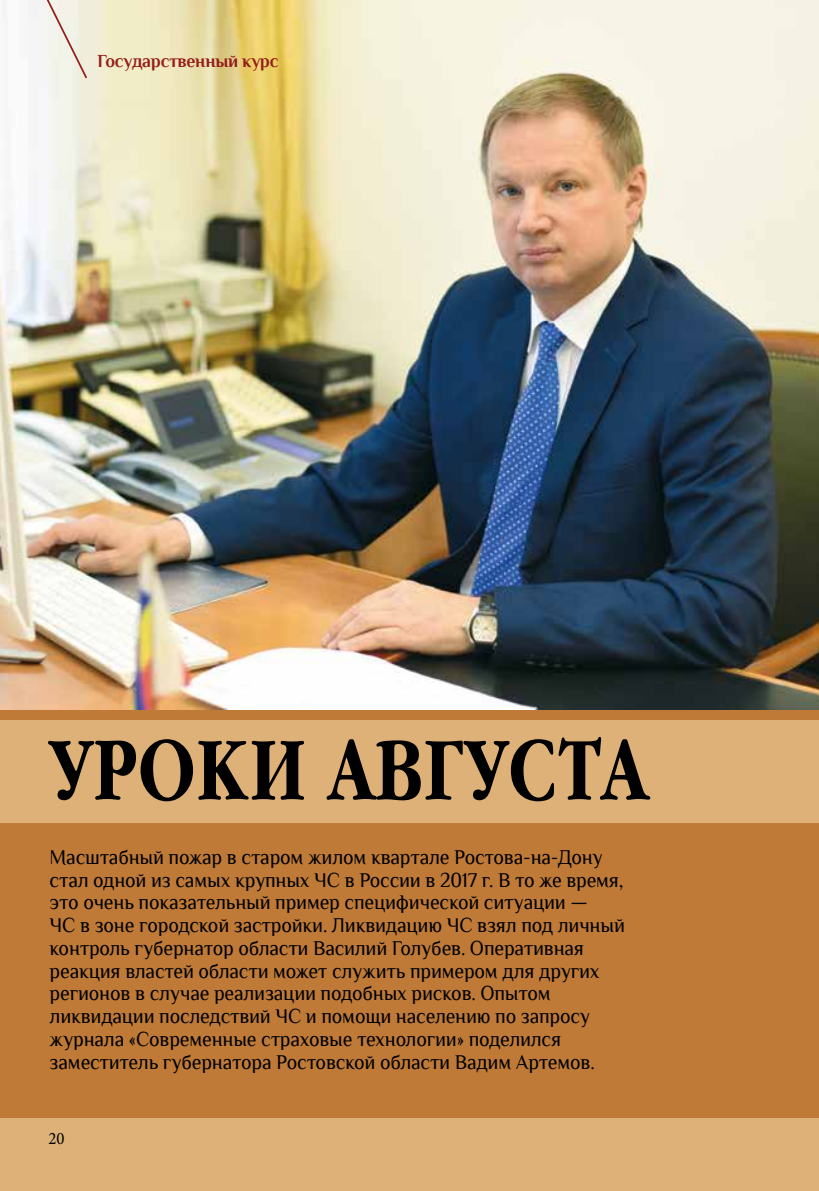
<style>
.page{position:relative;width:819px;height:1191px;background:#fff}
.page>*{position:absolute;margin:0;border:0;box-sizing:border-box;transform-origin:0 0}
.t1{font:700 93.1px "Garamond Narrow";letter-spacing:.01em;color:#000;scale:.96 1}
.t2{font:21px/22.8px "Philosopher";letter-spacing:-.01em;color:#000;scale:.95 1}
.t3{font:700 18.38px "Philosopher";letter-spacing:-.01em;color:#941e1a;scale:.96 1}
.t4{font:17.5px "Minion Pro";color:#000;scale:.96 1}
</style>
<div class="page">
<div style="left:0;top:709px;width:819px;height:482px;background:#ddb178"></div>
<div style="left:0;top:823px;width:819px;height:294px;background:#bf7a38"></div>
<div style="left:0;top:700px;width:819px;height:19px;background:linear-gradient(to right,#bf7a38,#bf7a38)"></div>
<img style="left:0;top:0;width:819px;height:709px">
<svg style="left:41px;top:0;width:48px;height:80px"></svg>
<p class="t3" style="left:97px;top:51px;width:190px">Государственный курс</p>
<h1 class="t1" style="left:50px;top:719px;width:624px">УРОКИ АВГУСТА</h1>
<p class="t2" style="left:50px;top:845px;width:607px">Масштабный пожар в старом жилом квартале Ростова-на-Дону стал одной из самых крупных ЧС в России в 2017 г. В то же время, это очень показательный пример специфической ситуации —<br>ЧС в зоне городской застройки. Ликвидацию ЧС взял под личный контроль губернатор области Василий Голубев. Оперативная реакция властей области может служить примером для других регионов в случае реализации подобных рисков. Опытом ликвидации последствий ЧС и помощи населению по запросу журнала «Современные страховые технологии» поделился заместитель губернатора Ростовской области Вадим Артемов.</p>
<p class="t4" style="left:48px;top:1126px;width:18px">20</p>
</div>
